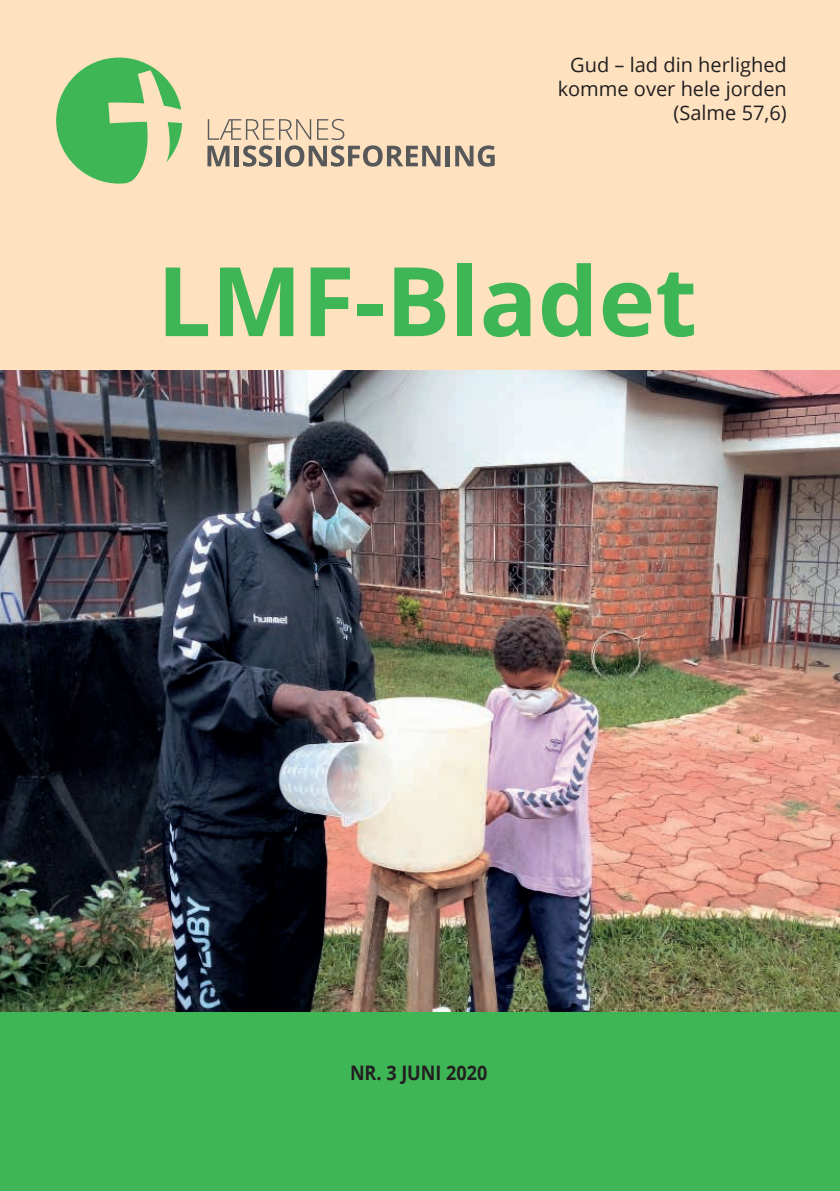
<style>
.page{position:relative;width:840px;height:1191px;background:#fff}
.page>*{position:absolute;margin:0;border:0;box-sizing:border-box;transform-origin:0 0}
.t1{font:700 96px "Open Sans";color:#3fb655}
.t2{font:20px/24px "Open Sans";color:#231f20;text-align:right}
.t3{font:700 20px "Open Sans";color:#231f20;scale:.9 1}
</style>
<div class="page">
<div style="left:0;top:0;width:839px;height:1191px;background:#fee2c0"></div>
<div style="left:0;top:1012px;width:839px;height:179px;background:#3fb655"></div>
<svg style="left:207px;top:119px;width:233px;height:48px"></svg>
<div style="left:445px;top:146px;width:5px;height:20px;background:#57585a"></div>
<svg style="left:455px;top:145px;width:39px;height:22px"></svg>
<svg style="left:56px;top:58px;width:126px;height:126px"></svg>
<img style="left:0;top:370px;width:839px;height:642px">
<p class="t2" style="left:557px;top:52px;width:230px">Gud – lad din herlighed komme over hele jorden (Salme 57,6)</p>
<h1 class="t1" style="left:157px;top:233px;width:541px">LMF-Bladet</h1>
<p class="t3" style="left:350px;top:1059px;width:154px">NR. 3 JUNI 2020</p>
</div>
